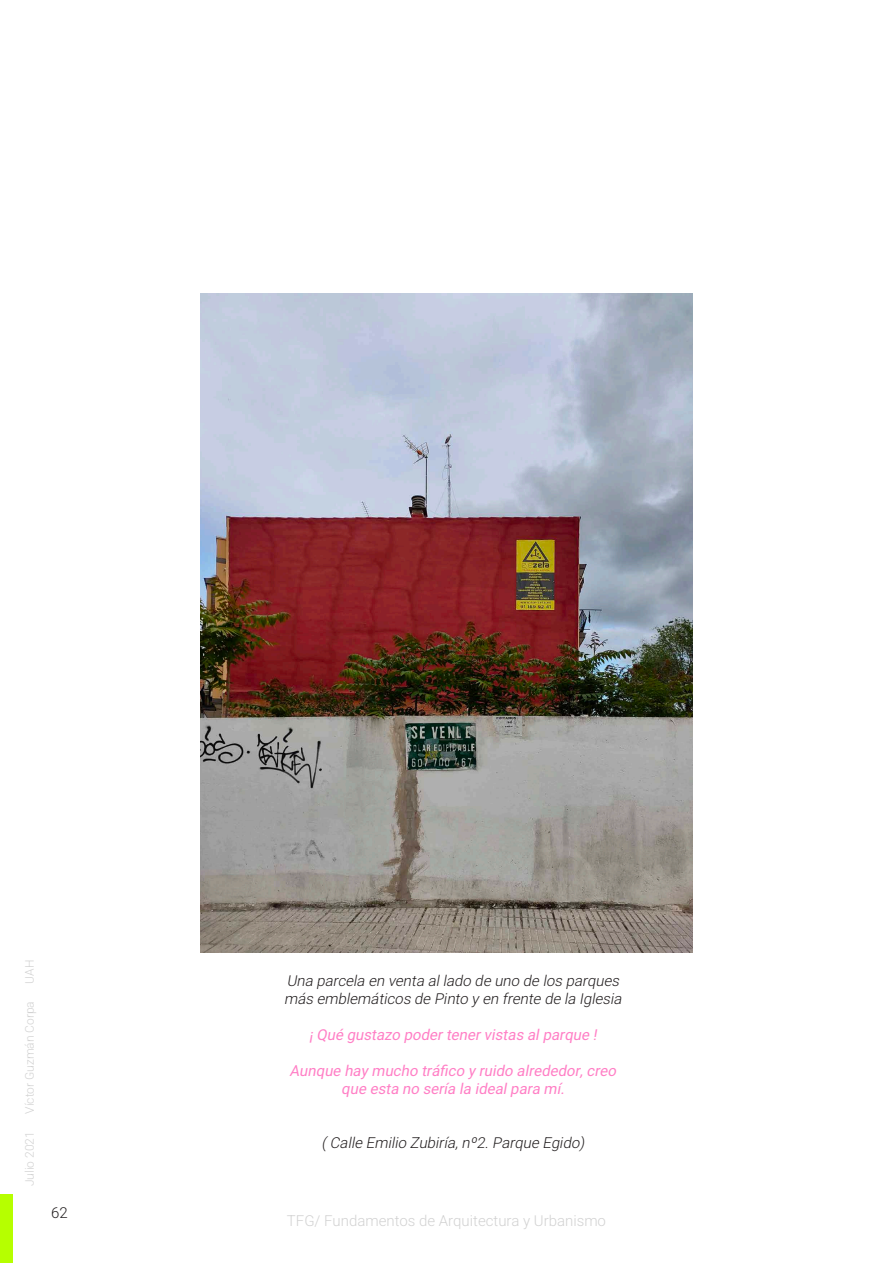
<style>
.page{position:relative;width:893px;height:1263px;background:#fff}
.page>*{position:absolute;margin:0;border:0;box-sizing:border-box;transform-origin:0 0}
.t1{font:italic 15px/18px "Heebo";color:#231f20}
.t2{font:italic 15px/18px "Heebo";color:#ff80c6;text-align:center}
.t3{font:15px "Heebo";color:#d2d2d2}
.t4{font:15px "Heebo";color:#231f20}
.t5{font:12px "Heebo";color:#d2d2d2}
</style>
<div class="page">
<div style="left:0;top:1195px;width:13px;height:68px;background:#b6ff00"></div>
<img style="left:201px;top:293px;width:491px;height:659px">
<p class="t5" style="left:21px;top:983px;width:25px;rotate:-90deg">UAH</p>
<p class="t5" style="left:21px;top:1114px;width:114px;rotate:-90deg">Víctor Guzmán Corpa</p>
<p class="t5" style="left:21px;top:1186px;width:56px;rotate:-90deg">Julio 2021</p>
<p class="t4" style="left:51px;top:1202px;width:18px">62</p>
<p class="t1" style="left:284px;top:972px;width:343px">Una parcela en venta allado de uno de los parques más emblemáticos de Pinto y en frente de la Iglesia</p>
<p class="t2" style="left:309px;top:1026px;width:293px">¡Qué gustazo podertenervistas alparque !</p>
<p class="t2" style="left:290px;top:1062px;width:332px">Aunque hay mucho tráfico y ruido alrededor,creo que esta no sería la idealpara mí.</p>
<p class="t1" style="left:321px;top:1134px;width:268px">(Calle Emilio Zubiría,nº2.Parque Egido)</p>
<p class="t3" style="left:287px;top:1211px;width:321px">TFG/ Fundamentos de Arquitectura y Urbanismo</p>
</div>
